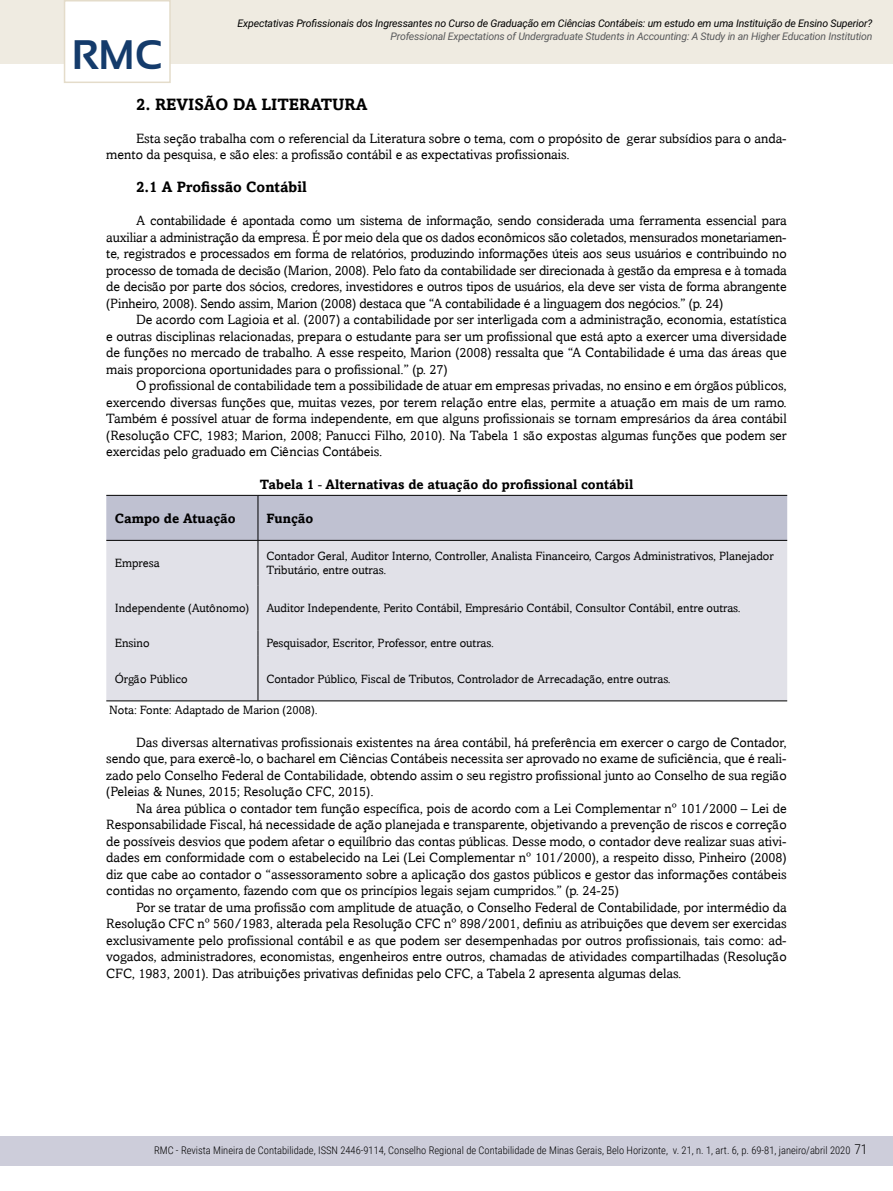
<style>
.page{position:relative;width:893px;height:1191px;background:#fff}
.page>*{position:absolute;margin:0;border:0;box-sizing:border-box;transform-origin:0 0}
.t1{font:700 41.25px "Sansation";color:#143b6b}
.t2{font:700 16.5px "Amasis";color:#000}
.t3{font:700 15px "Amasis";color:#000}
.t4{font:13.5px/16.5px "Amasis";color:#000;text-align:justify}
.t5{font:700 13.5px "Amasis";color:#000}
.t6{font:300 13.5px "Roboto Condensed";color:#000}
.t7{font:12px/14.4px "Amasis";color:#000}
.t8{font:300 10.5px "Roboto Condensed";color:#000}
.t9{font:italic 10.5px "Roboto";letter-spacing:-.015em;color:#000}
.t10{font:italic 10.5px "Roboto";letter-spacing:-.02em;color:#58595b}
.s1{font-style:italic}
.s2{font-weight:400}
</style>
<div class="page">
<div style="left:0;top:1135px;width:893px;height:30px;background:#cdcdda"></div>
<div style="left:0;top:0;width:893px;height:64px;background:#efebe1"></div>
<div style="left:64px;top:0;width:107px;height:83px;background:#fff;border:2px solid #e4dcca"></div>
<div style="left:106px;top:496px;width:681px;height:44px;background:#bfc1d1"></div>
<div style="left:106px;top:541px;width:681px;height:159px;background:#e1e1e8"></div>
<hr style="left:258px;top:495px;width:529px;height:1px;background:#000">
<hr style="left:106px;top:495px;width:152px;height:1px;background:#000">
<hr style="left:258px;top:496px;width:1px;height:44px;background:#000">
<hr style="left:258px;top:540px;width:529px;height:1px;background:#000">
<hr style="left:106px;top:540px;width:152px;height:1px;background:#000">
<hr style="left:258px;top:541px;width:1px;height:44px;background:#000">
<hr style="left:258px;top:585px;width:1px;height:45px;background:#000">
<svg style="left:258px;top:630px;width:1px;height:26px"></svg>
<hr style="left:258px;top:700px;width:529px;height:1px;background:#000">
<hr style="left:258px;top:656px;width:1px;height:44px;background:#000">
<hr style="left:106px;top:700px;width:152px;height:1px;background:#000">
<p class="t9" style="left:238px;top:16px;width:636px">Expectativas Profissionais dos Ingressantes no Curso de Graduação em Ciências Contábeis: um estudo em uma Instituição de Ensino Superior?</p>
<p class="t10" style="left:391px;top:29px;width:483px">Professional Expectations of Undergraduate Students in Accounting: A Study in an Higher Education Institution</p>
<h1 class="t1" style="left:72px;top:32px;width:92px">RMC</h1>
<p class="t2" style="left:136px;top:94px;width:233px">2. REVISÃO DA LITERATURA</p>
<p class="t4" style="left:106px;top:130px;width:682px;text-indent:30px">Esta seção trabalha com o referencial da Literatura sobre o tema, com o propósito de gerar subsídios para o anda&shy;mento da pesquisa, e são eles: a profissão contábil e as expectativas profissionais.</p>
<p class="t3" style="left:136px;top:178px;width:172px">2.1 A Profissão Contábil</p>
<p class="t4" style="left:106px;top:212px;width:682px;text-indent:30px">A contabilidade é apontada como um sistema de informação, sendo considerada uma ferramenta essencial para auxiliar a administração da empresa. É por meio dela que os dados econômicos são coletados, mensurados monetariamen&shy;te, registrados e processados em forma de relatórios, produzindo informações úteis aos seus usuários e contribuindo no processo de tomada de decisão (Marion, 2008). Pelo fato da contabilidade ser direcionada à gestão da empresa e à tomada de decisão por parte dos sócios, credores, investidores e outros tipos de usuários, ela deve ser vista de forma abrangente (Pinheiro, 2008). Sendo assim, Marion (2008) destaca que “A contabilidade é a linguagem dos negócios.” (p. 24)</p>
<p class="t4" style="left:106px;top:311px;width:682px;text-indent:30px">De acordo com Lagioia et al<span class="s1">.</span> (2007) a contabilidade por ser interligada com a administração, economia, estatística e outras disciplinas relacionadas, prepara o estudante para ser um profissional que está apto a exercer uma diversidade de funções no mercado de trabalho. A esse respeito, Marion (2008) ressalta que “A Contabilidade é uma das áreas que mais proporciona oportunidades para o profissional.” (p. 27)</p>
<p class="t4" style="left:106px;top:377px;width:682px;text-indent:30px">O profissional de contabilidade tem a possibilidade de atuar em empresas privadas, no ensino e em órgãos públicos, exercendo diversas funções que, muitas vezes, por terem relação entre elas, permite a atuação em mais de um ramo.<br>Também é possível atuar de forma independente, em que alguns profissionais se tornam empresários da área contábil (Resolução CFC, 1983; Marion, 2008; Panucci Filho, 2010). Na Tabela 1 são expostas algumas funções que podem ser exercidas pelo graduado em Ciências Contábeis.</p>
<p class="t5" style="left:260px;top:476px;width:375px">Tabela 1 <span class="s2">-</span> Alternativas de atuação do profissional contábil</p>
<p class="t5" style="left:115px;top:510px;width:122px">Campo de Atuação</p>
<p class="t5" style="left:266px;top:510px;width:48px">Função</p>
<p class="t7" style="left:115px;top:556px;width:46px">Empresa</p>
<p class="t7" style="left:266px;top:548px;width:509px">Contador Geral, Auditor Interno, Controller, Analista Financeiro, Cargos Administrativos, Planejador<br>Tributário, entre outras.</p>
<p class="t7" style="left:115px;top:601px;width:136px">Independente (Autônomo)</p>
<p class="t7" style="left:266px;top:601px;width:476px">Auditor Independente, Perito Contábil, Empresário Contábil, Consultor Contábil, entre outras.</p>
<p class="t7" style="left:115px;top:636px;width:36px">Ensino</p>
<p class="t7" style="left:266px;top:636px;width:229px">Pesquisador, Escritor, Professor, entre outras.</p>
<p class="t7" style="left:115px;top:671px;width:74px">Órgão Público</p>
<p class="t7" style="left:266px;top:671px;width:406px">Contador Público, Fiscal de Tributos, Controlador de Arrecadação, entre outras.</p>
<p class="t7" style="left:109px;top:702px;width:210px">Nota: Fonte: Adaptado de Marion (2008).</p>
<p class="t4" style="left:106px;top:734px;width:682px;text-indent:30px">Das diversas alternativas profissionais existentes na área contábil, há preferência em exercer o cargo de Contador, sendo que, para exercê-lo, o bacharel em Ciências Contábeis necessita ser aprovado no exame de suficiência, que é reali&shy;zado pelo Conselho Federal de Contabilidade, obtendo assim o seu registro profissional junto ao Conselho de sua região (Peleias &amp; Nunes, 2015; Resolução CFC, 2015).</p>
<p class="t4" style="left:106px;top:800px;width:682px;text-indent:30px">Na área pública o contador tem função específica, pois de acordo com a Lei Complementar nº 101/2000 – Lei de Responsabilidade Fiscal, há necessidade de ação planejada e transparente, objetivando a prevenção de riscos e correção de possíveis desvios que podem afetar o equilíbrio das contas públicas. Desse modo, o contador deve realizar suas ativi&shy;dades em conformidade com o estabelecido na Lei (Lei Complementar nº 101/2000), a respeito disso, Pinheiro (2008) diz que cabe ao contador o “assessoramento sobre a aplicação dos gastos públicos e gestor das informações contábeis contidas no orçamento, fazendo com que os princípios legais sejam cumpridos.” (p. 24-25)</p>
<p class="t4" style="left:106px;top:899px;width:682px;text-indent:30px">Por se tratar de uma profissão com amplitude de atuação, o Conselho Federal de Contabilidade, por intermédio da Resolução CFC nº 560/1983, alterada pela Resolução CFC nº 898/2001, definiu as atribuições que devem ser exercidas exclusivamente pelo profissional contábil e as que podem ser desempenhadas por outros profissionais, tais como: ad&shy;vogados, administradores, economistas, engenheiros entre outros, chamadas de atividades compartilhadas (Resolução CFC, 1983, 2001). Das atribuições privativas definidas pelo CFC, a Tabela 2 apresenta algumas delas.</p>
<p class="t6" style="left:854px;top:1140px;width:15px">71</p>
<p class="t8" style="left:154px;top:1143px;width:698px">RMC - Revista Mineira de Contabilidade, ISSN 2446-9114, Conselho Regional de Contabilidade de Minas Gerais, Belo Horizonte, v. 21, n. 1, art. 6, p. 69-81, janeiro/abril 2020</p>
</div>
